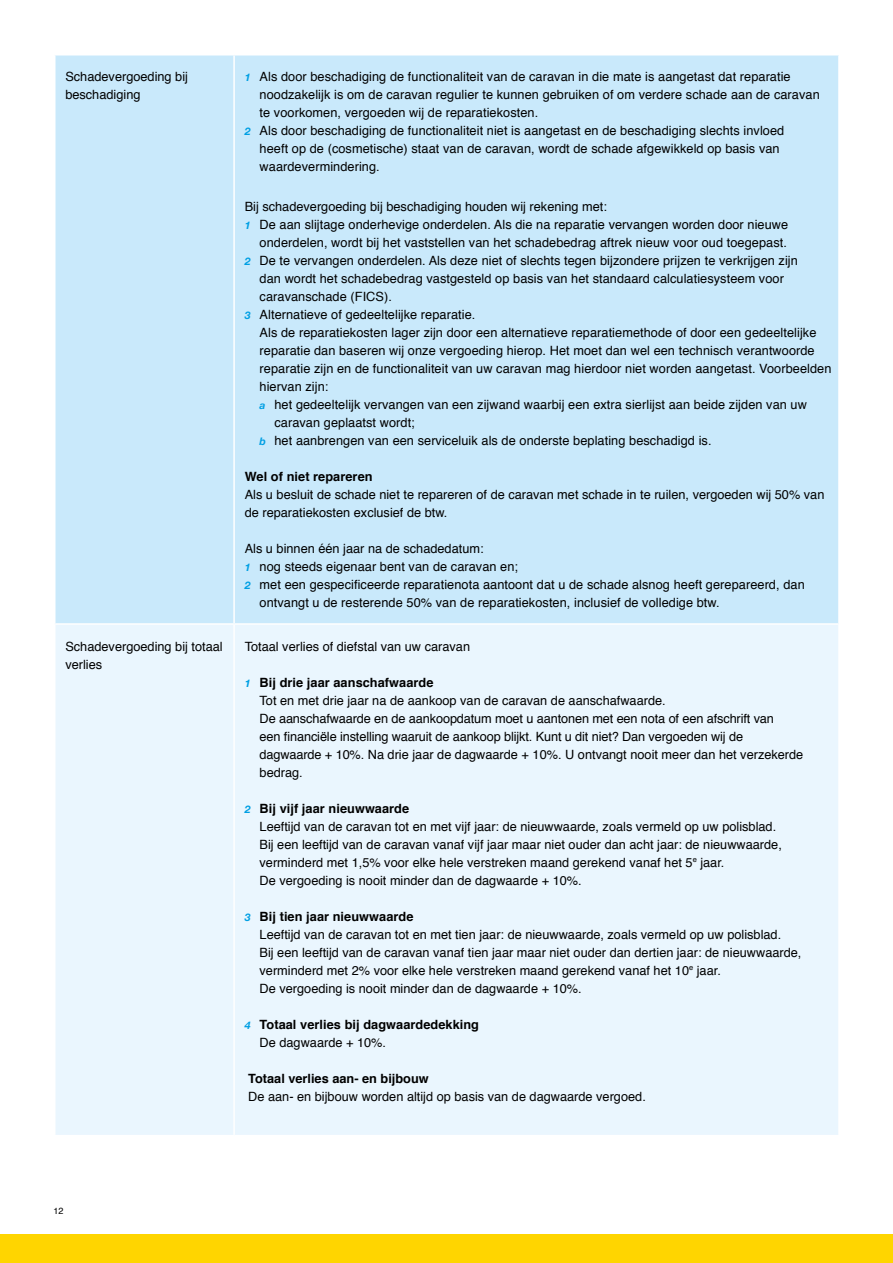
<style>
.page{position:relative;width:893px;height:1263px;background:#fff}
.page>*{position:absolute;margin:0;border:0;box-sizing:border-box;transform-origin:0 0}
.t1{font:12.75px/18px "Helvetica";letter-spacing:.005em;color:#000}
.t2{font:700 12.75px/18px "Helvetica";letter-spacing:.005em;color:#000}
.t3{font:9px "Helvetica";color:#000}
.s1{font-family:"Helvetica Neue LT Std";font-weight:700;font-style:italic;font-size:10.5px;color:#009fe3}
.s2{font-weight:700}
.s3{font-family:"Helvetica Neue LT Std";font-style:italic;font-size:10.5px;color:#009fe3}
.s4{font-weight:400}
</style>
<div class="page">
<div style="left:0;top:1234px;width:893px;height:29px;background:#ffd500"></div>
<div style="left:56px;top:56px;width:782px;height:567px;background:#c9e9fb"></div>
<div style="left:56px;top:625px;width:782px;height:510px;background:#eaf6fe"></div>
<hr style="left:233px;top:56px;width:2px;height:567px;background:#fff">
<hr style="left:233px;top:625px;width:2px;height:510px;background:#fff">
<p class="t1" style="left:65px;top:68px;width:124px">Schadevergoeding bij beschadiging</p>
<p class="t1" style="left:245px;top:68px;width:547px"><span class="s1">1</span> Als door beschadiging de functionaliteit van de caravan in die mate is aangetast dat reparatie</p>
<p class="t1" style="left:260px;top:86px;width:562px">noodzakelijk is om de caravan regulier te kunnen gebruiken of om verdere schade aan de caravan</p>
<p class="t1" style="left:260px;top:104px;width:280px">te voorkomen, vergoeden wij de reparatiekosten.</p>
<p class="t1" style="left:245px;top:122px;width:541px"><span class="s1">2</span> Als door beschadiging de functionaliteit niet is aangetast en de beschadiging slechts invloed</p>
<p class="t1" style="left:260px;top:140px;width:522px">heeft op de (cosmetische) staat van de caravan, wordt de schade afgewikkeld op basis van</p>
<p class="t1" style="left:260px;top:158px;width:122px">waardevermindering.</p>
<p class="t1" style="left:245px;top:198px;width:364px">Bij schadevergoeding bij beschadiging houden wij rekening met:</p>
<p class="t1" style="left:245px;top:216px;width:545px"><span class="s1">1</span> De aan slijtage onderhevige onderdelen. Als die na reparatie vervangen worden door nieuwe</p>
<p class="t1" style="left:260px;top:234px;width:529px">onderdelen, wordt bij het vaststellen van het schadebedrag aftrek nieuw voor oud toegepast.</p>
<p class="t1" style="left:245px;top:252px;width:555px"><span class="s1">2</span> De te vervangen onderdelen. Als deze niet of slechts tegen bijzondere prijzen te verkrijgen zijn</p>
<p class="t1" style="left:260px;top:270px;width:526px">dan wordt het schadebedrag vastgesteld op basis van het standaard calculatiesysteem voor</p>
<p class="t1" style="left:260px;top:288px;width:134px">caravanschade (FICS).</p>
<p class="t1" style="left:245px;top:306px;width:232px"><span class="s1">3</span> Alternatieve of gedeeltelijke reparatie.</p>
<p class="t1" style="left:260px;top:324px;width:558px">Als de reparatiekosten lager zijn door een alternatieve reparatiemethode of door een gedeeltelijke</p>
<p class="t1" style="left:260px;top:342px;width:557px">reparatie dan baseren wij onze vergoeding hierop. Het moet dan wel een technisch verantwoorde</p>
<p class="t1" style="left:260px;top:360px;width:573px">reparatie zijn en de functionaliteit van uw caravan mag hierdoor niet worden aangetast. Voorbeelden</p>
<p class="t1" style="left:260px;top:378px;width:70px">hiervan zijn:</p>
<p class="t1" style="left:260px;top:396px;width:549px"><span class="s1">a</span> het gedeeltelijk vervangen van een zijwand waarbij een extra sierlijst aan beide zijden van uw</p>
<p class="t1" style="left:274px;top:414px;width:142px">caravan geplaatst wordt;</p>
<p class="t1" style="left:260px;top:432px;width:453px"><span class="s1">b</span> het aanbrengen van een serviceluik als de onderste beplating beschadigd is.</p>
<p class="t2" style="left:245px;top:468px;width:129px">Wel of niet repareren</p>
<p class="t1" style="left:245px;top:486px;width:581px">Als u besluit de schade niet te repareren of de caravan met schade in te ruilen, vergoeden wij 50% van de reparatiekosten exclusief de btw.</p>
<p class="t1" style="left:245px;top:540px;width:240px">Als u binnen één jaar na de schadedatum:</p>
<p class="t1" style="left:245px;top:558px;width:275px"><span class="s1">1</span> nog steeds eigenaar bent van de caravan en;</p>
<p class="t1" style="left:245px;top:576px;width:561px"><span class="s1">2</span> met een gespecificeerde reparatienota aantoont dat u de schade alsnog heeft gerepareerd, dan</p>
<p class="t1" style="left:260px;top:594px;width:462px">ontvangt u de resterende 50% van de reparatiekosten, inclusief de volledige btw.</p>
<p class="t1" style="left:65px;top:637px;width:159px">Schadevergoeding bij totaal verlies</p>
<p class="t1" style="left:245px;top:637px;width:227px">Totaal verlies of diefstal van uw caravan</p>
<p class="t1" style="left:260px;top:673px;width:545px;text-indent:-15px"><span class="s1">1</span> <span class="s2">Bij drie jaar aanschafwaarde<br></span>Tot en met drie jaar na de aankoop van de caravan de aanschafwaarde.<br>De aanschafwaarde en de aankoopdatum moet u aantonen met een nota of een afschrift van<br>een financiële instelling waaruit de aankoop blijkt. Kunt u dit niet? Dan vergoeden wij de dagwaarde + 10%. Na drie jaar de dagwaarde + 10%. U ontvangt nooit meer dan het verzekerde bedrag.</p>
<p class="t1" style="left:260px;top:799px;width:524px;text-indent:-15px"><span class="s1">2</span> <span class="s2">Bij vijf jaar nieuwwaarde<br></span>Leeftijd van de caravan tot en met vijf jaar: de nieuwwaarde, zoals vermeld op uw polisblad.<br>Bij een leeftijd van de caravan vanaf vijf jaar maar niet ouder dan acht jaar: de nieuwwaarde, verminderd met 1,5% voor elke hele verstreken maand gerekend vanaf het 5<sup>e</sup> jaar.<br>De vergoeding is nooit minder dan de dagwaarde + 10%.</p>
<p class="t1" style="left:260px;top:907px;width:543px;text-indent:-15px"><span class="s1">3</span> <span class="s2">Bij tien jaar nieuwwaarde<br></span>Leeftijd van de caravan tot en met tien jaar: de nieuwwaarde, zoals vermeld op uw polisblad.<br>Bij een leeftijd van de caravan vanaf tien jaar maar niet ouder dan dertien jaar: de nieuwwaarde, verminderd met 2% voor elke hele verstreken maand gerekend vanaf het 10<sup>e</sup> jaar.<br>De vergoeding is nooit minder dan de dagwaarde + 10%.</p>
<p class="t2" style="left:260px;top:1015px;width:221px;text-indent:-15px"><span class="s3">4</span> Totaal verlies bij dagwaardedekking<br><span class="s4">De dagwaarde + 10%.</span></p>
<p class="t2" style="left:248px;top:1069px;width:182px">Totaal verlies aan- en bijbouw</p>
<p class="t1" style="left:248px;top:1087px;width:399px">De aan- en bijbouw worden altijd op basis van de dagwaarde vergoed.</p>
<p class="t3" style="left:54px;top:1204px;width:11px">12</p>
</div>
